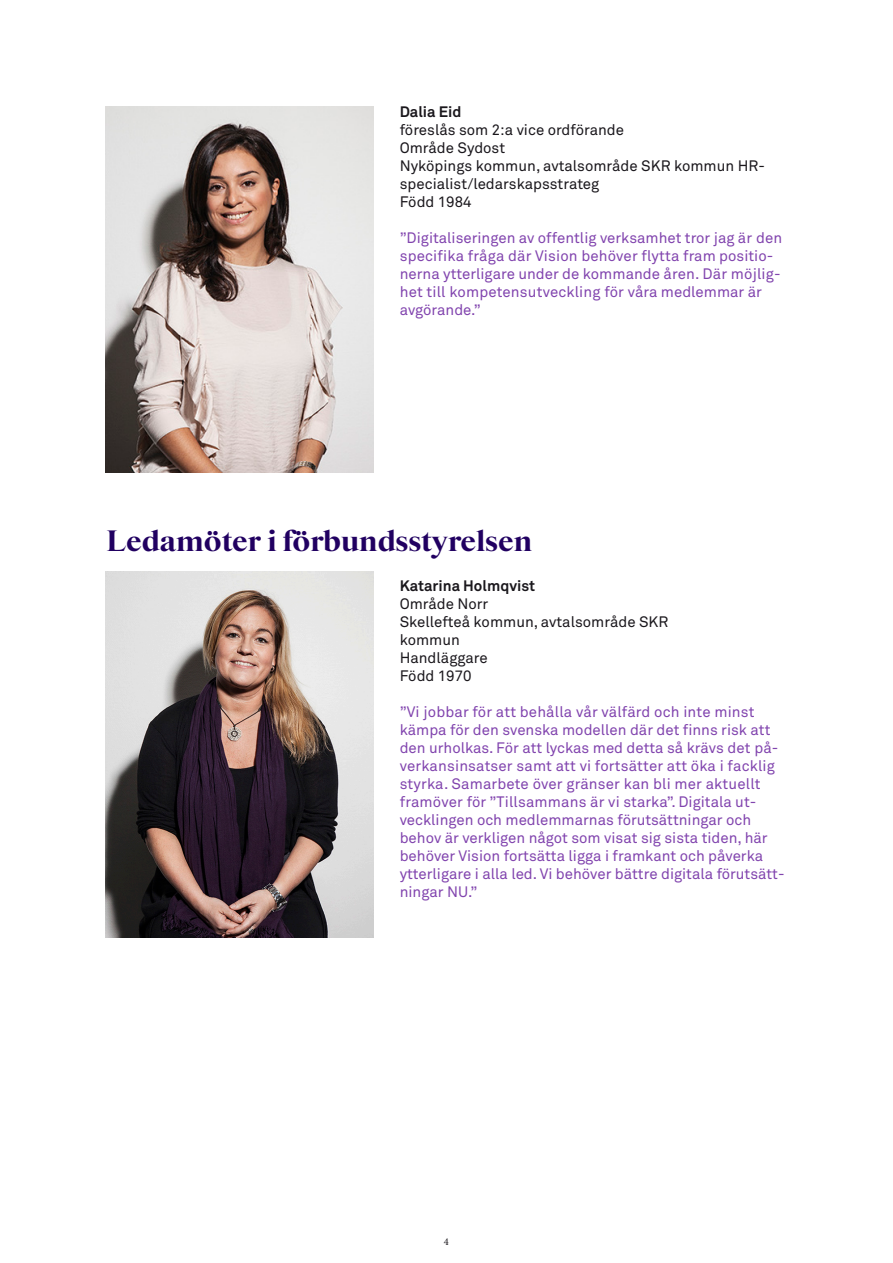
<style>
.page{position:relative;width:893px;height:1263px;background:#fff}
.page>*{position:absolute;margin:0;border:0;box-sizing:border-box;transform-origin:0 0}
.Brd1{font:800 30px "Starling";color:#210061}
.t1{font:15px/18px "Akkurat";color:#8144ae}
.t2{font:15px/18px "Akkurat";color:#1a171c}
.t3{font:700 15px "Akkurat";color:#1a171c}
.t4{font:10.5px "Minion Pro";color:#1a171c}
</style>
<div class="page">
<img style="left:105px;top:106px;width:268px;height:366px">
<img style="left:105px;top:572px;width:268px;height:366px">
<p class="t3" style="left:400px;top:102px;width:63px">Dalia Eid</p>
<p class="t2" style="left:400px;top:121px;width:226px">föreslås som 2:a vice ordförande</p>
<p class="t2" style="left:400px;top:139px;width:107px">Område Sydost</p>
<p class="t2" style="left:400px;top:157px;width:367px">Nyköpings kommun, avtalsområde SKR kommun HR&shy;specialist/ledarskapsstrateg</p>
<p class="t2" style="left:400px;top:193px;width:73px">Född 1984</p>
<p class="t1" style="left:400px;top:229px;width:384px">”Digitaliseringen av offentlig verksamhet tror jag är den specifika fråga där Vision behöver flytta fram positio&shy;nerna ytterligare under de kommande åren. Där möjlig&shy;het till kompetensutveckling för våra medlemmar är avgörande.”</p>
<p class="Brd1" style="left:106px;top:523px;width:427px">Ledamöter i förbundsstyrelsen</p>
<p class="t3" style="left:400px;top:576px;width:137px">Katarina Holmqvist</p>
<p class="t2" style="left:400px;top:595px;width:90px">Område Norr</p>
<p class="t2" style="left:400px;top:613px;width:270px">Skellefteå kommun, avtalsområde SKR kommun<br>Handläggare</p>
<p class="t2" style="left:400px;top:667px;width:73px">Född 1970</p>
<p class="t1" style="left:400px;top:703px;width:386px">”Vi jobbar för att behålla vår välfärd och inte minst kämpa för den svenska modellen där det finns risk att den urholkas. För att lyckas med detta så krävs det på&shy;verkansinsatser samt att vi fortsätter att öka i facklig styrka. Samarbete över gränser kan bli mer aktuellt framöver för ”Tillsammans är vi starka”. Digitala ut&shy;vecklingen och medlemmarnas förutsättningar och behov är verkligen något som visat sig sista tiden, här behöver Vision fortsätta ligga i framkant och påverka ytterligare i alla led. Vi behöver bättre digitala förutsätt&shy;ningar NU.”</p>
<p class="t4" style="left:444px;top:1235px;width:7px">4</p>
</div>
